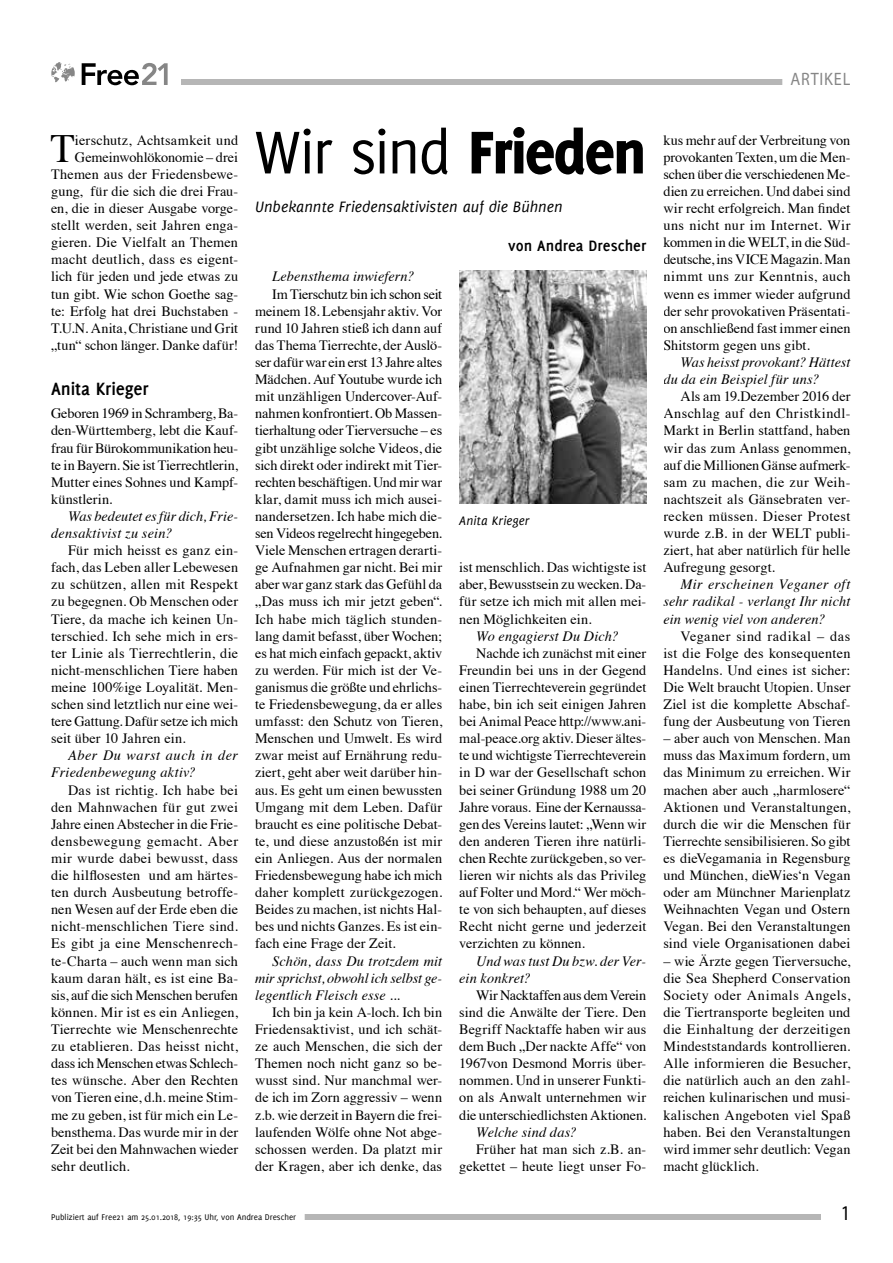
<style>
.page{position:relative;width:893px;height:1263px;background:#fff}
.page>*{position:absolute;margin:0;border:0;box-sizing:border-box;transform-origin:0 0}
.t1{font:66px "Delicious";letter-spacing:-.035em;color:#000;scale:.96 1}
.t2{font:40.05px "Times";color:#000}
.t3{font:21px "Myriad Pro";color:#000;scale:.9 1}
.t4{font:700 19.5px "Delicious";letter-spacing:-.005em;color:#000}
.t5{font:18px "Myriad Pro";letter-spacing:.05em;color:#868686;scale:.9 1}
.t6{font:italic 16.5px "Delicious";color:#000}
.t7{font:700 16.5px "Delicious";color:#000}
.t8{font:14.25px/17.1px "Times";letter-spacing:.005em;color:#000;text-align:justify}
.t9{font:italic 14.25px/17.1px "Times";letter-spacing:.005em;color:#000}
.t10{font:italic 14.25px/17.1px "Times";letter-spacing:.025em;color:#000}
.t11{font:italic 13.5px "Delicious";letter-spacing:.01em;color:#000}
.t12{font:9px "Delicious";color:#000}
.s1{font-weight:800}
</style>
<div class="page">
<div style="left:181px;top:79px;width:669px;height:6px;background:#b6b6b6"></div>
<div style="left:55px;top:1214px;width:766px;height:6px;background:#b6b6b6"></div>
<div style="left:43px;top:1212px;width:262px;height:12px;background:#fff"></div>
<div style="left:782px;top:74px;width:77px;height:15px;background:#fff"></div>
<svg style="left:82px;top:63px;width:86px;height:22px"></svg>
<svg style="left:51px;top:62px;width:24px;height:20px"></svg>
<img style="left:459px;top:271px;width:187px;height:233px">
<p class="t8" style="left:51px;top:130px;width:189px;text-align:right">ierschutz, Achtsamkeit und<br>Gemeinwohlökonomie – drei<br>Themen aus der Friedensbewe&shy;gung, für die sich die drei Frau&shy;en, die in dieser Ausgabe vorge&shy;stellt werden, seit Jahren enga&shy;gieren. Die Vielfalt an Themen macht deutlich, dass es eigent&shy;lich für jeden und jede etwas zu tun gibt. Wie schon Goethe sag&shy;te: Erfolg hat drei Buchstaben -<br>T.U.N. Anita, Christiane und Grit „tun“ schon länger. Danke dafür!</p>
<h3 class="t4" style="left:51px;top:377px;width:99px">Anita Krieger</h3>
<p class="t8" style="left:51px;top:404px;width:189px">Geboren 1969 in Schramberg, Ba&shy;den-Württemberg, lebt die Kauf&shy;frau für Bürokommunikation heu&shy;te in Bayern. Sie ist Tierrechtlerin, Mutter eines Sohnes und Kampf&shy;künstlerin.</p>
<p class="t9" style="left:51px;top:507px;width:189px;text-indent:17px">Was bedeutet es für dich, Frie&shy;densaktivist zu sein?</p>
<p class="t8" style="left:51px;top:541px;width:189px;text-indent:17px">Für mich heisst es ganz ein&shy;fach, das Leben aller Lebewesen zu schützen, allen mit Respekt zu begegnen. Ob Menschen oder Tiere, da mache ich keinen Un&shy;terschied. Ich sehe mich in ers&shy;ter Linie als Tierrechtlerin, die nicht-menschlichen Tiere haben meine 100%ige Loyalität. Men&shy;schen sind letztlich nur eine wei&shy;tere Gattung. Dafür setze ich mich seit über 10 Jahren ein.</p>
<p class="t10" style="left:51px;top:746px;width:189px;text-indent:17px">Aber Du warst auch in der<br>Friedenbewegung aktiv?</p>
<p class="t8" style="left:51px;top:780px;width:189px;text-indent:17px">Das ist richtig. Ich habe bei den Mahnwachen für gut zwei Jahre einen Abstecher in die Frie&shy;densbewegung gemacht. Aber mir wurde dabei bewusst, dass die hilflosesten und am härtes&shy;ten durch Ausbeutung betroffe&shy;nen Wesen auf der Erde eben die nicht-menschlichen Tiere sind.<br>Es gibt ja eine Menschenrech&shy;te-Charta – auch wenn man sich kaum daran hält, es ist eine Ba&shy;sis, auf die sich Menschen berufen können. Mir ist es ein Anliegen, Tierrechte wie Menschenrechte zu etablieren. Das heisst nicht, dass ich Menschen etwas Schlech&shy;tes wünsche. Aber den Rechten von Tieren eine, d.h. meine Stim&shy;me zu geben, ist für mich ein Le&shy;bensthema. Das wurde mir in der Zeit bei den Mahnwachen wieder sehr deutlich.</p>
<h2 class="t2" style="left:50px;top:111px;width:26px">T</h2>
<h1 class="t1" style="left:255px;top:115px;width:409px">Wir sind <span class="s1">Frieden</span></h1>
<p class="t6" style="left:255px;top:198px;width:309px">Unbekannte Friedensaktivisten auf die Bühnen</p>
<p class="t7" style="left:508px;top:237px;width:140px">von Andrea Drescher</p>
<p class="t9" style="left:272px;top:267px;width:144px">Lebensthema inwiefern?</p>
<p class="t8" style="left:255px;top:284px;width:189px;text-indent:17px">Im Tierschutz bin ich schon seit meinem 18. Lebensjahr aktiv. Vor rund 10 Jahren stieß ich dann auf das Thema Tierrechte, der Auslö&shy;ser dafür war ein erst 13 Jahre altes Mädchen. Auf Youtube wurde ich mit unzähligen Undercover-Auf&shy;nahmen konfrontiert. Ob Massen&shy;tierhaltung oder Tierversuche – es gibt unzählige solche Videos, die sich direkt oder indirekt mit Tier&shy;rechten beschäftigen. Und mir war klar, damit muss ich mich ausei&shy;nandersetzen. Ich habe mich die&shy;sen Videos regelrecht hingegeben.<br>Viele Menschen ertragen derarti&shy;ge Aufnahmen gar nicht. Bei mir aber war ganz stark das Gefühl da „Das muss ich mir jetzt geben“.<br>Ich habe mich täglich stunden&shy;lang damit befasst, über Wochen; es hat mich einfach gepackt, aktiv zu werden. Für mich ist der Ve&shy;ganismus die größte und ehrlichs&shy;te Friedensbewegung, da er alles umfasst: den Schutz von Tieren, Menschen und Umwelt. Es wird zwar meist auf Ernährung redu&shy;ziert, geht aber weit darüber hin&shy;aus. Es geht um einen bewussten Umgang mit dem Leben. Dafür braucht es eine politische Debat&shy;te, und diese anzustoßén ist mir ein Anliegen. Aus der normalen Friedensbewegung habe ich mich daher komplett zurückgezogen.<br>Beides zu machen, ist nichts Hal&shy;bes und nichts Ganzes. Es ist ein&shy;fach eine Frage der Zeit.</p>
<p class="t9" style="left:255px;top:951px;width:189px;text-align:justify;text-indent:17px">Schön, dass Du trotzdem mit mir sprichst, obwohl ich selbst ge&shy;legentlich Fleisch esse ...</p>
<p class="t8" style="left:255px;top:1002px;width:189px;text-indent:17px">Ich bin ja kein A-loch. Ich bin Friedensaktivist, und ich schät&shy;ze auch Menschen, die sich der Themen noch nicht ganz so be&shy;wusst sind. Nur manchmal wer&shy;de ich im Zorn aggressiv – wenn z.b. wie derzeit in Bayern die frei&shy;laufenden Wölfe ohne Not abge&shy;schossen werden. Da platzt mir der Kragen, aber ich denke, das</p>
<p class="t11" style="left:459px;top:513px;width:72px">Anita Krieger</p>
<p class="t8" style="left:459px;top:558px;width:189px">ist menschlich. Das wichtigste ist aber, Bewusstsein zu wecken. Da&shy;für setze ich mich mit allen mei&shy;nen Möglichkeiten ein.</p>
<p class="t9" style="left:476px;top:626px;width:144px">Wo engagierst Du Dich?</p>
<p class="t8" style="left:459px;top:643px;width:189px;text-indent:17px">Nachde ich zunächst mit einer Freundin bei uns in der Gegend einen Tierrechteverein gegründet habe, bin ich seit einigen Jahren bei Animal Peace http://www.ani&shy;mal-peace.org aktiv. Dieser ältes&shy;te und wichtigste Tierrechteverein in D war der Gesellschaft schon bei seiner Gründung 1988 um 20<br>Jahre voraus. Eine der Kernaussa&shy;gen des Vereins lautet: „Wenn wir den anderen Tieren ihre natürli&shy;chen Rechte zurückgeben, so ver&shy;lieren wir nichts als das Privileg auf Folter und Mord.“ Wer möch&shy;te von sich behaupten, auf dieses Recht nicht gerne und jederzeit verzichten zu können.</p>
<p class="t9" style="left:459px;top:951px;width:189px;text-indent:17px">Und was tust Du bzw. der Ver&shy;ein konkret?</p>
<p class="t8" style="left:459px;top:985px;width:189px;text-indent:17px">Wir Nacktaffen aus dem Verein sind die Anwälte der Tiere. Den Begriff Nacktaffe haben wir aus dem Buch „Der nackte Affe“ von 1967von Desmond Morris über&shy;nommen. Und in unserer Funkti&shy;on als Anwalt unternehmen wir die unterschiedlichsten Aktionen.</p>
<p class="t9" style="left:476px;top:1122px;width:102px">Welche sind das?</p>
<p class="t8" style="left:459px;top:1139px;width:189px;text-align:right">Früher hat man sich z.B. an&shy;gekettet – heute liegt unser Fo-</p>
<p class="t5" style="left:790px;top:68px;width:68px">ARTIKEL</p>
<p class="t8" style="left:663px;top:130px;width:189px">kus mehr auf der Verbreitung von provokanten Texten, um die Men&shy;schen über die verschiedenen Me&shy;dien zu erreichen. Und dabei sind wir recht erfolgreich. Man findet uns nicht nur im Internet. Wir kommen in die WELT, in die Süd&shy;deutsche, ins VICE Magazin. Man nimmt uns zur Kenntnis, auch wenn es immer wieder aufgrund der sehr provokativen Präsentati&shy;on anschließend fast immer einen Shitstorm gegen uns gibt.</p>
<p class="t9" style="left:663px;top:353px;width:189px;text-indent:17px">Was heisst provokant? Hättest du da ein Beispiel für uns?</p>
<p class="t8" style="left:663px;top:387px;width:189px;text-indent:17px">Als am 19.Dezember 2016 der Anschlag auf den Christkindl-Markt in Berlin stattfand, haben wir das zum Anlass genommen, auf die Millionen Gänse aufmerk&shy;sam zu machen, die zur Weih&shy;nachtszeit als Gänsebraten ver&shy;recken müssen. Dieser Protest wurde z.B. in der WELT publi&shy;ziert, hat aber natürlich für helle Aufregung gesorgt.</p>
<p class="t9" style="left:663px;top:575px;width:189px;text-align:justify;text-indent:17px">Mir erscheinen Veganer oft sehr radikal - verlangt Ihr nicht ein wenig viel von anderen?</p>
<p class="t8" style="left:663px;top:626px;width:189px;text-indent:17px">Veganer sind radikal – das ist die Folge des konsequenten Handelns. Und eines ist sicher:<br>Die Welt braucht Utopien. Unser Ziel ist die komplette Abschaf&shy;fung der Ausbeutung von Tieren</p>
<p class="t8" style="left:663px;top:729px;width:189px">– aber auch von Menschen. Man muss das Maximum fordern, um das Minimum zu erreichen. Wir machen aber auch „harmlosere“ Aktionen und Veranstaltungen, durch die wir die Menschen für Tierrechte sensibilisieren. So gibt es dieVegamania in Regensburg und München, dieWies‘n Vegan oder am Münchner Marienplatz Weihnachten Vegan und Ostern Vegan. Bei den Veranstaltungen sind viele Organisationen dabei</p>
<p class="t8" style="left:663px;top:951px;width:189px">– wie Ärzte gegen Tierversuche, die Sea Shepherd Conservation Society oder Animals Angels, die Tiertransporte begleiten und die Einhaltung der derzeitigen Mindeststandards kontrollieren.<br>Alle informieren die Besucher, die natürlich auch an den zahl&shy;reichen kulinarischen und musi&shy;kalischen Angeboten viel Spaß haben. Bei den Veranstaltungen wird immer sehr deutlich: Vegan macht glücklich.</p>
<p class="t12" style="left:51px;top:1212px;width:247px">Publiziert auf Free21 am 25.01.2018, 19:35 Uhr, von Andrea Drescher</p>
<h3 class="t3" style="left:841px;top:1200px;width:12px">1</h3>
</div>
